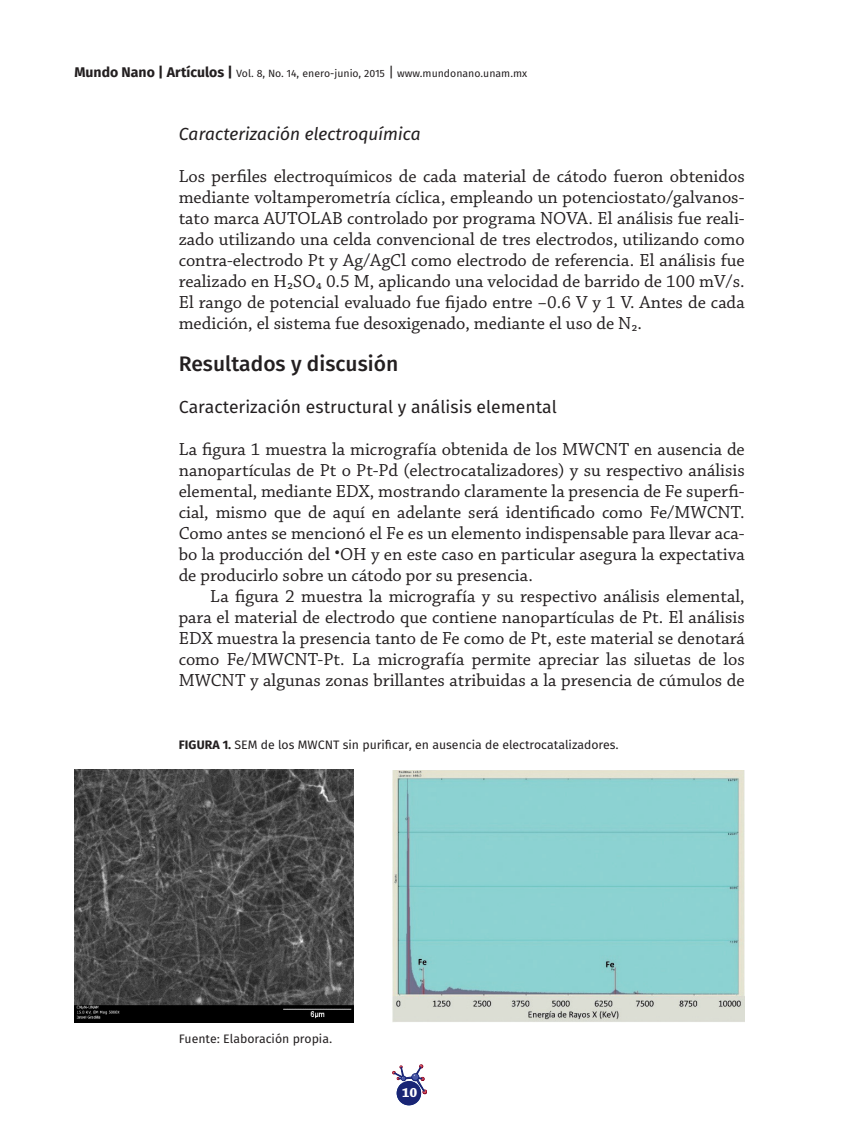
<style>
.page{position:relative;width:844px;height:1141px;background:#fff}
.page>*{position:absolute;margin:0;border:0;box-sizing:border-box;transform-origin:0 0}
.T-2{font:21px "Fira Sans OT Medium";color:#231f20}
.BT_ss{font:18.38px/21px "Chaparral Pro";color:#231f20;text-align:justify}
.Body_Text{font:18.38px/21px "Chaparral Pro";color:#231f20;text-align:justify}
.T3_sin_espacio_arrib{font:17.5px "Fira Sans OT";color:#231f20}
.T-4{font:italic 17.5px "Fira Sans OT";color:#231f20}
.t1{font:700 14px "Chaparral Pro";color:#fff}
.Pie_Figura{font:12.25px "Fira Sans OT";color:#231f20}
.t2{font:10.5px "Fira Sans OT";color:#231f20}
.s1{font-weight:700;font-size:14px}
.s2{font-size:14px}
.s3{font-weight:700}
</style>
<div class="page">
<svg style="left:392px;top:1065px;width:34px;height:40px"></svg>
<div style="left:396px;top:1081px;width:25px;height:24px;background:#192575;border-radius:50%"></div>
<img style="left:74px;top:770px;width:279px;height:252px">
<img style="left:392px;top:770px;width:352px;height:252px">
<p class="t2" style="left:74px;top:66px;width:454px"><span class="s1">Mundo Nano | Artículos |</span> Vol. 8, No. 14, enero-junio, 2015 <span class="s2">|</span> www.mundonano.unam.mx</p>
<p class="T-4" style="left:179px;top:122px;width:244px">Caracterización electroquímica</p>
<p class="BT_ss" style="left:179px;top:166px;width:567px">Los perfiles electroquímicos de cada material de cátodo fueron obtenidos mediante voltamperometría cíclica, empleando un potenciostato/galvanos&shy;tato marca AUTOLAB controlado por programa NOVA. El análisis fue reali&shy;zado utilizando una celda convencional de tres electrodos, utilizando como contra-electrodo Pt y Ag/AgCl como electrodo de referencia. El análisis fue realizado en H₂SO₄ 0.5 M, aplicando una velocidad de barrido de 100 mV/s.<br>El rango de potencial evaluado fue fijado entre −0.6 V y 1 V. Antes de cada medición, el sistema fue desoxigenado, mediante el uso de N₂.</p>
<p class="T-2" style="left:179px;top:349px;width:221px">Resultados y discusión</p>
<p class="T3_sin_espacio_arrib" style="left:179px;top:395px;width:379px">Caracterización estructural y análisis elemental</p>
<p class="BT_ss" style="left:179px;top:439px;width:567px">La figura 1 muestra la micrografía obtenida de los MWCNT en ausencia de nanopartículas de Pt o Pt-Pd (electrocatalizadores) y su respectivo análisis elemental, mediante EDX, mostrando claramente la presencia de Fe superfi&shy;cial, mismo que de aquí en adelante será identificado como Fe/MWCNT.<br>Como antes se mencionó el Fe es un elemento indispensable para llevar aca&shy;bo la producción del •OH y en este caso en particular asegura la expectativa de producirlo sobre un cátodo por su presencia.</p>
<p class="Body_Text" style="left:179px;top:586px;width:567px;text-indent:32px">La figura 2 muestra la micrografía y su respectivo análisis elemental, para el material de electrodo que contiene nanopartículas de Pt. El análisis EDX muestra la presencia tanto de Fe como de Pt, este material se denotará como Fe/MWCNT-Pt. La micrografía permite apreciar las siluetas de los MWCNT y algunas zonas brillantes atribuidas a la presencia de cúmulos de</p>
<p class="Pie_Figura" style="left:179px;top:736px;width:441px"><span class="s3">FIGURA 1.</span> SEM de los MWCNT sin purificar, en ausencia de electrocatalizadores.</p>
<p class="Pie_Figura" style="left:179px;top:1030px;width:155px">Fuente: Elaboración propia.</p>
<p class="t1" style="left:401px;top:1085px;width:17px">10</p>
</div>
